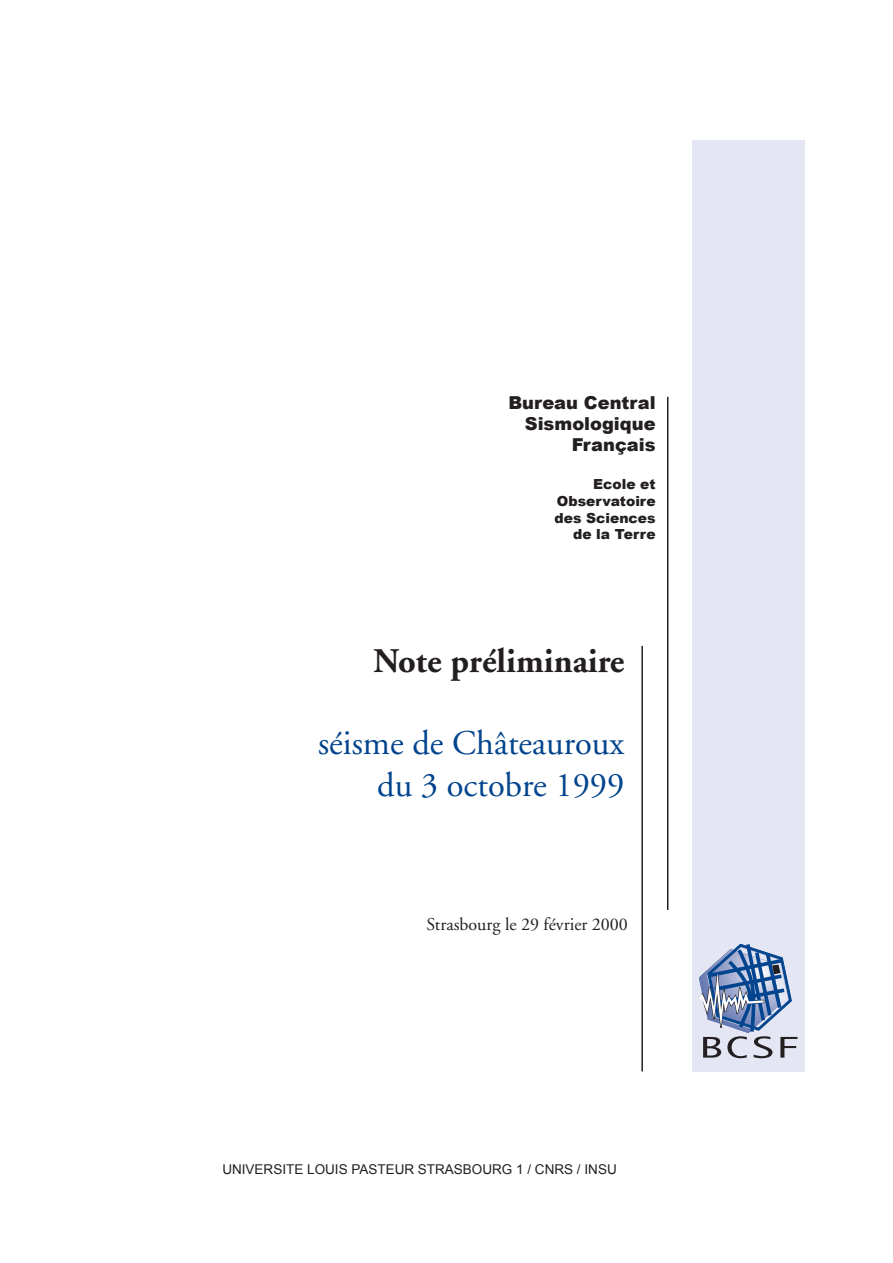
<style>
.page{position:relative;width:893px;height:1263px;background:#fff}
.page>*{position:absolute;margin:0;border:0;box-sizing:border-box;transform-origin:0 0}
.t1{font:34.5px/41.4px "Adobe Garamond";color:#02448d;text-align:right}
.t2{font:700 34.5px "Adobe Garamond";color:#231f20}
.t3{font:18px "Adobe Garamond";color:#231f20}
.t4{font:900 17.85px/21.5px "Arial";color:#231f20;text-align:right}
.t5{font:900 13.8px/16.6px "Arial";color:#231f20;text-align:right}
.t6{font:13.5px "Arial";color:#231f20}
</style>
<div class="page">
<hr style="left:667px;top:397px;width:1px;height:513px;background:#231f20">
<hr style="left:641px;top:646px;width:2px;height:425px;background:#231f20">
<div style="left:692px;top:140px;width:112px;height:931px;background:#e4e6f3"></div>
<svg style="left:699px;top:944px;width:98px;height:114px"></svg>
<h3 class="t4" style="left:508px;top:391px;width:149px">Bureau Central<br>Sismologique<br>Français</h3>
<p class="t5" style="left:555px;top:476px;width:102px">Ecole et<br>Observatoire des Sciences de la Terre</p>
<h1 class="t2" style="left:373px;top:639px;width:253px">Note préliminaire</h1>
<h1 class="t1" style="left:318px;top:722px;width:308px">séisme de Châteauroux du 3 octobre 1999</h1>
<h2 class="t3" style="left:427px;top:913px;width:203px">Strasbourg le 29 février 2000</h2>
<p class="t6" style="left:222px;top:1160px;width:396px">UNIVERSITE LOUIS PASTEUR STRASBOURG 1 / CNRS / INSU</p>
</div>
